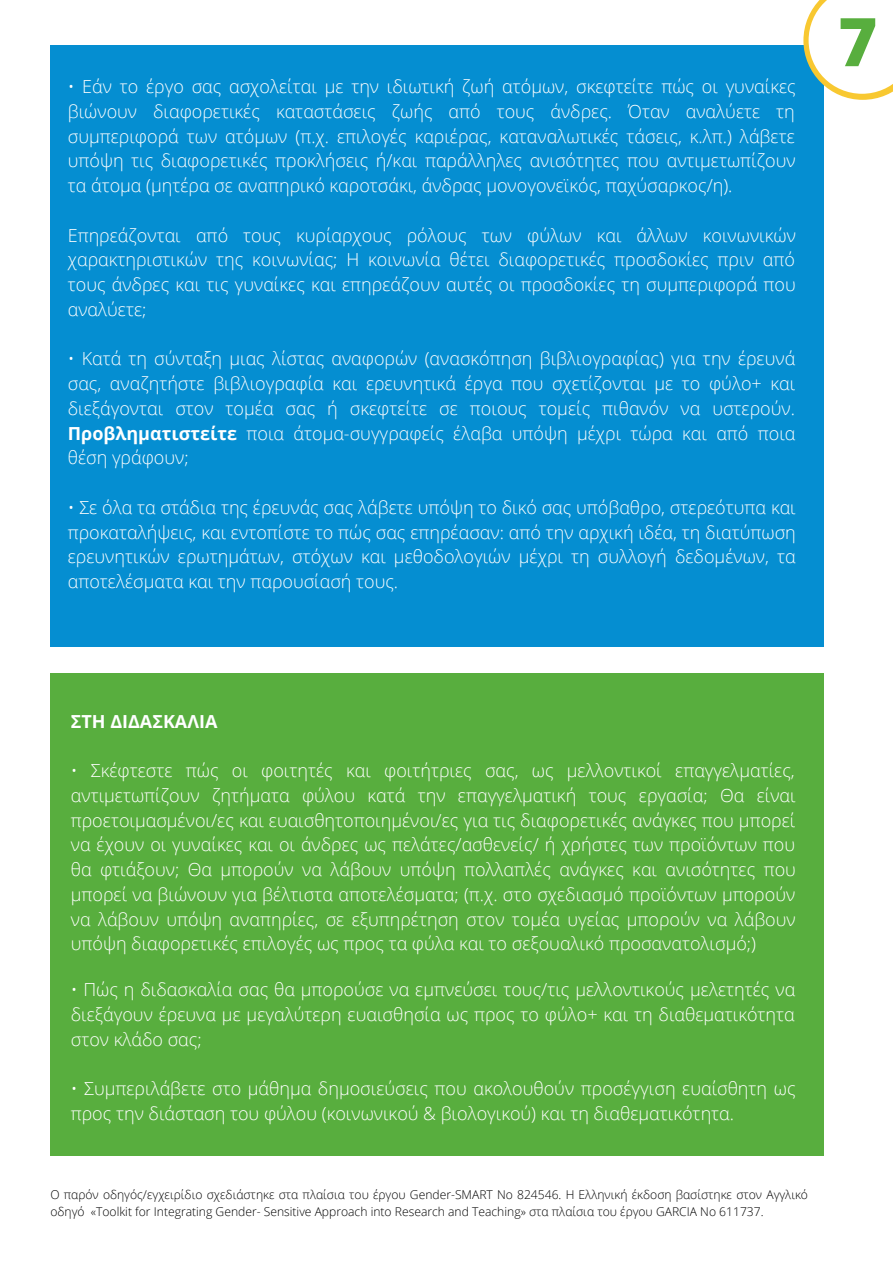
<style>
.page{position:relative;width:893px;height:1264px;background:#fff}
.page>*{position:absolute;margin:0;border:0;box-sizing:border-box;transform-origin:0 0}
.t1{font:800 67.2px "Open Sans";color:#58ae3e}
.t2{font:300 18px/24.8px "Open Sans";color:#fff;text-align:justify}
.t3{font:700 18px "Open Sans";color:#fff}
.t4{font:300 12.15px/16.2px "Open Sans";color:#000}
.s1{font-weight:700}
</style>
<div class="page">
<div style="left:50px;top:45px;width:774px;height:601px;background:#058ed1"></div>
<div style="left:50px;top:673px;width:774px;height:483px;background:#58ae3e"></div>
<svg style="left:803px;top:0;width:89px;height:100px"></svg>
<p class="t2" style="left:68px;top:74px;width:729px">• Εάν το έργο σας ασχολείται με την ιδιωτική ζωή ατόμων, σκεφτείτε πώς οι γυναίκες βιώνουν διαφορετικές καταστάσεις ζωής από τους άνδρες. Όταν αναλύετε τη συμπεριφορά των ατόμων (π.χ. επιλογές καριέρας, καταναλωτικές τάσεις, κ.λπ.) λάβετε υπόψη τις διαφορετικές προκλήσεις ή/και παράλληλες ανισότητες που αντιμετωπίζουν τα άτομα (μητέρα σε αναπηρικό καροτσάκι, άνδρας μονογονεϊκός, παχύσαρκος/η).</p>
<p class="t2" style="left:68px;top:222px;width:729px">Επηρεάζονται από τους κυρίαρχους ρόλους των φύλων και άλλων κοινωνικών χαρακτηριστικών της κοινωνίας; Η κοινωνία θέτει διαφορετικές προσδοκίες πριν από τους άνδρες και τις γυναίκες και επηρεάζουν αυτές οι προσδοκίες τη συμπεριφορά που αναλύετε;</p>
<p class="t2" style="left:68px;top:346px;width:729px">• Κατά τη σύνταξη μιας λίστας αναφορών (ανασκόπηση βιβλιογραφίας) για την έρευνά σας, αναζητήστε βιβλιογραφία και ερευνητικά έργα που σχετίζονται με το φύλο+ και διεξάγονται στον τομέα σας ή σκεφτείτε σε ποιους τομείς πιθανόν να υστερούν.<br><span class="s1">Προβληματιστείτε</span> ποια άτομα-συγγραφείς έλαβα υπόψη μέχρι τώρα και από ποια θέση γράφουν;</p>
<p class="t2" style="left:68px;top:494px;width:729px">• Σε όλα τα στάδια της έρευνάς σας λάβετε υπόψη το δικό σας υπόβαθρο, στερεότυπα και προκαταλήψεις, και εντοπίστε το πώς σας επηρέασαν: από την αρχική ιδέα, τη διατύπωση ερευνητικών ερωτημάτων, στόχων και μεθοδολογιών μέχρι τη συλλογή δεδομένων, τα αποτελέσματα και την παρουσίασή τους.</p>
<h1 class="t1" style="left:838px;top:-6px;width:41px">7</h1>
<p class="t3" style="left:71px;top:708px;width:148px">ΣΤΗ ΔΙΔΑΣΚΑΛΙΑ</p>
<p class="t2" style="left:71px;top:758px;width:726px">• Σκέφτεστε πώς οι φοιτητές και φοιτήτριες σας, ως μελλοντικοί επαγγελματίες, αντιμετωπίζουν ζητήματα φύλου κατά την επαγγελματική τους εργασία; Θα είναι προετοιμασμένοι/ες και ευαισθητοποιημένοι/ες για τις διαφορετικές ανάγκες που μπορεί να έχουν οι γυναίκες και οι άνδρες ως πελάτες/ασθενείς/ ή χρήστες των προϊόντων που θα φτιάξουν; Θα μπορούν να λάβουν υπόψη πολλαπλές ανάγκες και ανισότητες που μπορεί να βιώνουν για βέλτιστα αποτελέσματα; (π.χ. στο σχεδιασμό προϊόντων μπορούν να λάβουν υπόψη αναπηρίες, σε εξυπηρέτηση στον τομέα υγείας μπορούν να λάβουν υπόψη διαφορετικές επιλογές ως προς τα φύλα και το σεξουαλικό προσανατολισμό;)</p>
<p class="t2" style="left:71px;top:976px;width:726px">• Πώς η διδασκαλία σας θα μπορούσε να εμπνεύσει τους/τις μελλοντικούς μελετητές να διεξάγουν έρευνα με μεγαλύτερη ευαισθησία ως προς το φύλο+ και τη διαθεματικότητα στον κλάδο σας;</p>
<p class="t2" style="left:71px;top:1075px;width:726px">• Συμπεριλάβετε στο μάθημα δημοσιεύσεις που ακολουθούν προσέγγιση ευαίσθητη ως προς την διάσταση του φύλου (κοινωνικού &amp; βιολογικού) και τη διαθεματικότητα.</p>
<p class="t4" style="left:50px;top:1186px;width:759px">Ο παρόν οδηγός/εγχειρίδιο σχεδιάστηκε στα πλαίσια του έργου Gender-SMART No 824546. Η Ελληνική έκδοση βασίστηκε στον Αγγλικό οδηγό «Toolkit for Integrating Gender- Sensitive Approach into Research and Teaching» στα πλαίσια του έργου GARCIA Νο 611737.</p>
</div>
